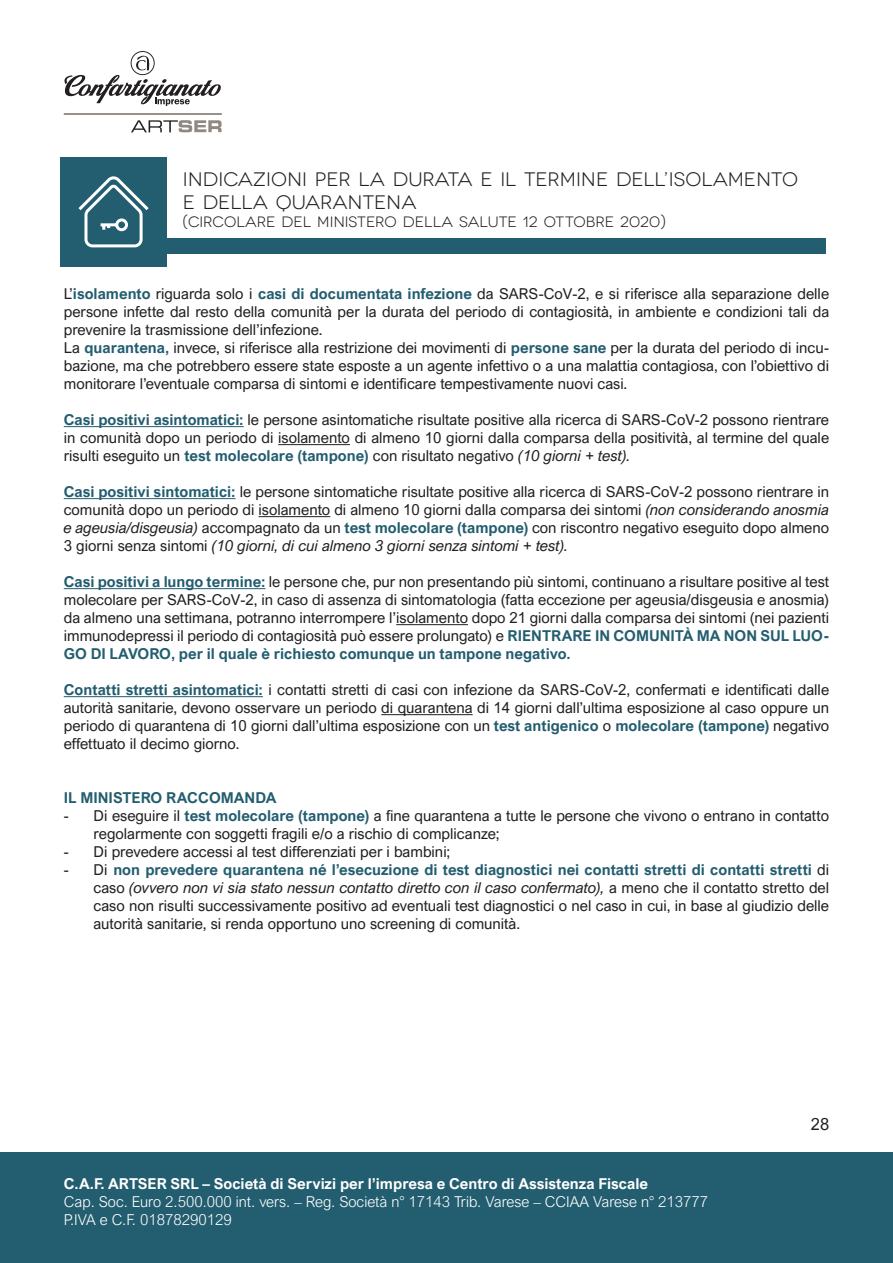
<style>
.page{position:relative;width:893px;height:1263px;background:#fff}
.page>*{position:absolute;margin:0;border:0;box-sizing:border-box;transform-origin:0 0}
.TITOLO_ARGOMENTO{font:19.5px "Novecentowide";color:#231f20}
.t1{font:16.5px "Arial Nova";color:#231f20}
.testo_paragrafo{font:15px/18px "Arial Nova";color:#231f20;text-align:justify}
.t2{font:300 15px/18px "Arial Nova";color:#fff}
.t3{font:700 15px "Arial Nova";color:#fff}
.TITOLO_ARGOMENTO-2{font:15px "Novecentowide";color:#231f20}
.testo_paragrafo-2{font:700 15px "Arial Nova";color:#235d70}
.s1{font-weight:700;color:#235d70}
.s2{font-style:italic}
</style>
<div class="page">
<svg style="left:131px;top:120px;width:91px;height:12px"></svg>
<hr style="left:64px;top:113px;width:158px;height:2px;background:#918883">
<svg style="left:64px;top:51px;width:157px;height:55px"></svg>
<div style="left:0;top:1152px;width:893px;height:111px;background:#235d70"></div>
<hr style="left:64px;top:426px;width:180px;height:1px;background:#235d70">
<hr style="left:278px;top:444px;width:72px;height:1px;background:#231f20">
<hr style="left:64px;top:498px;width:172px;height:1px;background:#235d70">
<hr style="left:258px;top:516px;width:72px;height:1px;background:#231f20">
<hr style="left:64px;top:588px;width:201px;height:1px;background:#235d70">
<hr style="left:396px;top:624px;width:72px;height:1px;background:#231f20">
<hr style="left:64px;top:696px;width:199px;height:1px;background:#235d70">
<hr style="left:381px;top:714px;width:92px;height:1px;background:#231f20">
<div style="left:162px;top:238px;width:664px;height:16px;background:#235d70"></div>
<div style="left:60px;top:157px;width:107px;height:109px;background:#235d70"></div>
<svg style="left:78px;top:176px;width:71px;height:72px"></svg>
<p class="TITOLO_ARGOMENTO" style="left:183px;top:168px;width:617px">INDICAZIONI PER LA DURATA E IL TERMINE DELL’ISOLAMENTO</p>
<p class="TITOLO_ARGOMENTO" style="left:183px;top:191px;width:235px">E DELLA QUARANTENA</p>
<p class="TITOLO_ARGOMENTO-2" style="left:183px;top:213px;width:484px">(CIRCOLARE DEL MINISTERO DELLA SALUTE 12 OTTOBRE 2020)</p>
<p class="testo_paragrafo" style="left:64px;top:285px;width:767px">L’<span class="s1">isolamento</span> riguarda solo i <span class="s1">casi di documentata infezione</span> da SARS-CoV-2, e si riferisce alla separazione delle persone infette dal resto della comunità per la durata del periodo di contagiosità, in ambiente e condizioni tali da prevenire la trasmissione dell’infezione.</p>
<p class="testo_paragrafo" style="left:64px;top:339px;width:767px">La <span class="s1">quarantena,</span> invece, si riferisce alla restrizione dei movimenti di <span class="s1">persone sane</span> per la durata del periodo di incu&shy;bazione, ma che potrebbero essere state esposte a un agente infettivo o a una malattia contagiosa, con l’obiettivo di monitorare l’eventuale comparsa di sintomi e identificare tempestivamente nuovi casi.</p>
<p class="testo_paragrafo" style="left:64px;top:411px;width:767px"><span class="s1">Casi positivi asintomatici:</span> le persone asintomatiche risultate positive alla ricerca di SARS-CoV-2 possono rientrare in comunità dopo un periodo di isolamento di almeno 10 giorni dalla comparsa della positività, al termine del quale risulti eseguito un <span class="s1">test molecolare (tampone)</span> con risultato negativo <span class="s2">(10 giorni + test).</span></p>
<p class="testo_paragrafo" style="left:64px;top:483px;width:767px"><span class="s1">Casi positivi sintomatici:</span> le persone sintomatiche risultate positive alla ricerca di SARS-CoV-2 possono rientrare in comunità dopo un periodo di isolamento di almeno 10 giorni dalla comparsa dei sintomi <span class="s2">(non considerando anosmia e ageusia/disgeusia)</span> accompagnato da un <span class="s1">test molecolare (tampone)</span> con riscontro negativo eseguito dopo almeno 3 giorni senza sintomi <span class="s2">(10 giorni, di cui almeno 3 giorni senza sintomi + test).</span></p>
<p class="testo_paragrafo" style="left:64px;top:573px;width:767px"><span class="s1">Casi positivi a lungo termine:</span> le persone che, pur non presentando più sintomi, continuano a risultare positive al test molecolare per SARS-CoV-2, in caso di assenza di sintomatologia (fatta eccezione per ageusia/disgeusia e anosmia) da almeno una settimana, potranno interrompere l’isolamento dopo 21 giorni dalla comparsa dei sintomi (nei pazienti immunodepressi il periodo di contagiosità può essere prolungato) e <span class="s1">RIENTRARE IN COMUNITÀ MA NON SUL LUO-GO DI LAVORO, per il quale è richiesto comunque un tampone negativo.</span></p>
<p class="testo_paragrafo" style="left:64px;top:681px;width:767px"><span class="s1">Contatti stretti asintomatici:</span> i contatti stretti di casi con infezione da SARS-CoV-2, confermati e identificati dalle autorità sanitarie, devono osservare un periodo di quarantena di 14 giorni dall’ultima esposizione al caso oppure un periodo di quarantena di 10 giorni dall’ultima esposizione con un <span class="s1">test antigenico</span> o <span class="s1">molecolare (tampone)</span> negativo effettuato il decimo giorno.</p>
<p class="testo_paragrafo-2" style="left:64px;top:789px;width:214px">IL MINISTERO RACCOMANDA</p>
<p class="testo_paragrafo" style="left:94px;top:807px;width:737px;text-indent:-30px">- Di eseguire il <span class="s1">test molecolare (tampone)</span> a fine quarantena a tutte le persone che vivono o entrano in contatto regolarmente con soggetti fragili e/o a rischio di complicanze;</p>
<p class="testo_paragrafo" style="left:64px;top:843px;width:388px">- Di prevedere accessi al test differenziati per i bambini;</p>
<p class="testo_paragrafo" style="left:94px;top:861px;width:737px;text-indent:-30px">- Di <span class="s1">non prevedere quarantena né l’esecuzione di test diagnostici nei contatti stretti di contatti stretti</span> di caso <span class="s2">(ovvero non vi sia stato nessun contatto diretto con il caso confermato),</span> a meno che il contatto stretto del caso non risulti successivamente positivo ad eventuali test diagnostici o nel caso in cui, in base al giudizio delle autorità sanitarie, si renda opportuno uno screening di comunità.</p>
<p class="t3" style="left:64px;top:1175px;width:586px">C.A.F. ARTSER SRL – Società di Servizi per l’impresa e Centro di Assistenza Fiscale</p>
<p class="t2" style="left:64px;top:1192px;width:646px">Cap. Soc. Euro 2.500.000 int. vers. – Reg. Società n° 17143 Trib. Varese – CCIAA Varese n° 213777<br>P.IVA e C.F. 01878290129</p>
<p class="t1" style="left:811px;top:1115px;width:20px">28</p>
</div>
